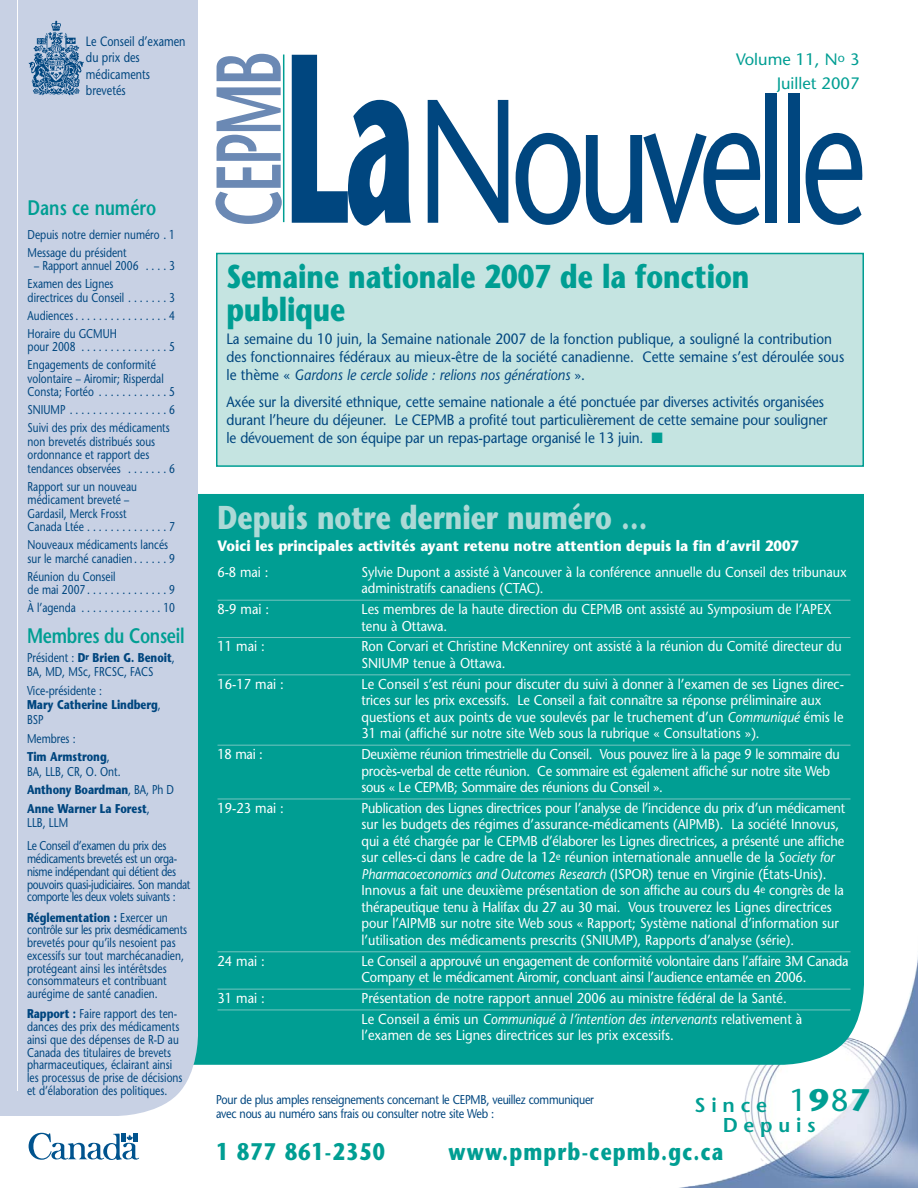
<style>
.page{position:relative;width:918px;height:1188px;background:#fff}
.page>*{position:absolute;margin:0;border:0;box-sizing:border-box;transform-origin:0 0}
.t1{font:175.5px "Stone Sans";letter-spacing:-.07em;color:#00467f;scale:.75 1}
.t2{font:600 91.65px "Stone Sans";letter-spacing:-.05em;color:#6b89b4;scale:.6 1}
.t3{font:700 33px/33px "Stone Sans";color:#009e93;scale:.8 1}
.t4{font:700 33px "Stone Sans";color:#acd9d6;scale:.8 1}
.t5{font:31.2px "Stone Sans";color:#009e93}
.t6{font:700 24px "Stone Sans";letter-spacing:.065em;color:#009e93;scale:.8 1}
.t7{font:600 21px "Stone Sans";letter-spacing:-.015em;color:#009e93;scale:.8 1}
.t8{font:600 20.1px/20.1px "Stone Sans";letter-spacing:.285em;color:#009e93}
.t9{font:16.5px/24px "Stone Sans";color:#009e93;text-align:right}
.t10{font:15px/18px "Stone Sans";letter-spacing:-.01em;color:#00467f;scale:.9 1}
.t11{font:700 15px "Stone Sans";color:#fff;scale:.9 1}
.t12{font:14.25px/16.5px "Stone Sans";color:#fff;scale:.9 1}
.t13{font:14.25px/16.5px "Stone Sans";letter-spacing:-.025em;color:#fff;scale:.9 1}
.t14{font:13.5px/16.5px "Stone Sans";color:#00467f;scale:.8 1}
.t15{font:12.75px/12.8px "Stone Sans";color:#00467f;scale:.8 1}
.t16{font:12.75px/12.8px "Stone Sans";letter-spacing:-.03em;color:#00467f;scale:.8 1}
.t17{font:700 12.75px/18.8px "Stone Sans";color:#00467f;scale:.8 1}
.t18{font:12.75px/14.2px "Stone Sans";letter-spacing:-.025em;color:#00467f;scale:.85 1}
.s1{font-weight:700}
.s2{font-weight:400}
.s3{font-weight:700;font-size:240px}
.s4{font-style:italic}
.s5{color:#009e93}
</style>
<div class="page">
<img style="left:679px;top:956px;width:239px;height:232px">
<div style="left:198px;top:494px;width:666px;height:571px;background:#009e93"></div>
<div style="left:0;top:0;width:198px;height:1116px;background:#c8d1e4"></div>
<img style="left:27px;top:20px;width:56px;height:76px">
<hr style="left:17px;top:0;width:1px;height:1091px;background:#fff">
<svg style="left:29px;top:1133px;width:110px;height:27px"></svg>
<hr style="left:218px;top:600px;width:633px;height:1px;background:#75c5c0">
<hr style="left:218px;top:637px;width:633px;height:1px;background:#75c5c0">
<hr style="left:218px;top:675px;width:633px;height:1px;background:#75c5c0">
<hr style="left:218px;top:745px;width:633px;height:1px;background:#75c5c0">
<hr style="left:218px;top:799px;width:633px;height:1px;background:#75c5c0">
<hr style="left:218px;top:952px;width:633px;height:1px;background:#75c5c0">
<hr style="left:218px;top:989px;width:633px;height:1px;background:#75c5c0">
<hr style="left:218px;top:1010px;width:633px;height:1px;background:#75c5c0">
<div style="left:217px;top:254px;width:646px;height:212px;background:#c5e4e1"></div>
<div style="left:216px;top:253px;width:648px;height:214px;border:2px solid #009e93"></div>
<hr style="left:283px;top:55px;width:1px;height:167px;background:#009e93">
<p class="t14" style="left:86px;top:34px;width:126px">Le Conseil d’examen du prix des médicaments brevetés</p>
<h3 class="t7" style="left:28px;top:200px;width:162px">Dans ce numéro</h3>
<p class="t15" style="left:28px;top:226px;width:186px;line-height:18px">Depuis notre dernier numéro . 1<br>Message du président</p>
<p class="t15" style="left:28px;top:258px;width:186px;line-height:18px;text-indent:6px">– Rapport annuel 2006 . . . . 3<br>Examen des Lignes</p>
<p class="t15" style="left:28px;top:289px;width:186px;line-height:18px;text-align:justify">directrices du Conseil . . . . . . . 3<br>Audiences . . . . . . . . . . . . . . . . 4<br>Horaire du GCMUH</p>
<p class="t15" style="left:28px;top:339px;width:186px;line-height:18px">pour 2008 . . . . . . . . . . . . . . . 5<br>Engagements de conformité</p>
<p class="t15" style="left:28px;top:373px;width:186px;line-height:13.5px">volontaire – Airomir; Risperdal<br>Consta; Fortéo . . . . . . . . . . . . 5</p>
<p class="t15" style="left:28px;top:402px;width:186px;line-height:18px">SNIUMP . . . . . . . . . . . . . . . . . 6<br>Suivi des prix des médicaments</p>
<p class="t15" style="left:28px;top:436px;width:186px;line-height:13.5px">non brevetés distribués sous ordonnance et rapport des tendances observées . . . . . . . 6</p>
<p class="t15" style="left:28px;top:481px;width:186px;line-height:13.5px">Rapport sur un nouveau médicament breveté –<br>Gardasil, Merck Frosst<br>Canada Ltée . . . . . . . . . . . . . . 7</p>
<p class="t15" style="left:28px;top:539px;width:186px;line-height:13.5px">Nouveaux médicaments lancés sur le marché canadien . . . . . . 9</p>
<p class="t15" style="left:28px;top:571px;width:186px;line-height:13.5px">Réunion du Conseil<br>de mai 2007 . . . . . . . . . . . . . . 9</p>
<p class="t15" style="left:28px;top:603px;width:186px">À l’agenda . . . . . . . . . . . . . . 10</p>
<h3 class="t7" style="left:27px;top:628px;width:198px">Membres du Conseil</h3>
<p class="t15" style="left:27px;top:652px;width:186px;line-height:14.4px">Président : <span class="s1">D</span><sup>r</sup> <span class="s1">Brien G. Benoit</span>,<br>BA, MD, MSc, FRCSC, FACS</p>
<p class="t17" style="left:27px;top:685px;width:169px;line-height:14.4px"><span class="s2">Vice-présidente :<br></span>Mary Catherine Lindberg<span class="s2">,<br>BSP</span></p>
<p class="t17" style="left:27px;top:730px;width:105px"><span class="s2">Membres :<br></span>Tim Armstrong<span class="s2">,</span></p>
<p class="t17" style="left:27px;top:763px;width:185px"><span class="s2">BA, LLB, CR, O. Ont.<br></span>Anthony Boardman<span class="s2">, BA, Ph D<br></span>Anne Warner La Forest<span class="s2">,</span></p>
<p class="t15" style="left:27px;top:818px;width:53px">LLB, LLM</p>
<p class="t16" style="left:27px;top:841px;width:206px">Le Conseil d’examen du prix des médicaments brevetés est un orga&shy;nisme indépendant qui détient des pouvoirs quasi-judiciaires. Son mandat comporte les deux volets suivants :</p>
<p class="t15" style="left:27px;top:912px;width:201px"><span class="s1">Réglementation :</span> Exercer un contrôle sur les prix desmédicaments brevetés pour qu’ils nesoient pas excessifs sur tout marchécanadien, protégeant ainsi les intérêtsdes consommateurs et contribuant aurégime de santé canadien.</p>
<p class="t15" style="left:27px;top:1009px;width:196px"><span class="s1">Rapport :</span> Faire rapport des ten&shy;dances des prix des médicaments ainsi que des dépenses de R-D au Canada des titulaires de brevets pharmaceutiques, éclairant ainsi les processus de prise de décisions et d’élaboration des politiques.</p>
<p class="t9" style="left:736px;top:49px;width:125px">Volume 11, N<sup>o</sup> 3<br>Juillet 2007</p>
<h2 class="t2" style="left:213px;top:226px;width:293px;rotate:-90deg">CEPMB</h2>
<h1 class="t1" style="left:285px;top:94px;width:778px"><span class="s3">La</span>Nouvelle</h1>
<h3 class="t3" style="left:226px;top:263px;width:655px">Semaine nationale 2007 de la fonction publique</h3>
<p class="t10" style="left:226px;top:331px;width:688px">La semaine du 10 juin, la Semaine nationale 2007 de la fonction publique, a souligné la contribution des fonctionnaires fédéraux au mieux-être de la société canadienne. Cette semaine s’est déroulée sous le thème « <span class="s4">Gardons le cercle solide : relions nos générations</span> ».</p>
<p class="t10" style="left:226px;top:394px;width:669px">Axée sur la diversité ethnique, cette semaine nationale a été ponctuée par diverses activités organisées durant l’heure du déjeuner. Le CEPMB a profité tout particulièrement de cette semaine pour souligner le dévouement de son équipe par un repas-partage organisé le 13 juin. <span class="s5">■</span></p>
<h3 class="t4" style="left:218px;top:504px;width:539px">Depuis notre dernier numéro …</h3>
<p class="t11" style="left:218px;top:540px;width:648px">Voici les principales activités ayant retenu notre attention depuis la fin d’avril 2007</p>
<p class="t12" style="left:218px;top:565px;width:58px">6-8 mai :</p>
<p class="t12" style="left:361px;top:565px;width:541px">Sylvie Dupont a assisté à Vancouver à la conférence annuelle du Conseil des tribunaux administratifs canadiens (CTAC).</p>
<p class="t12" style="left:217px;top:602px;width:59px">8-9 mai :</p>
<p class="t12" style="left:362px;top:602px;width:524px">Les membres de la haute direction du CEPMB ont assisté au Symposium de l’APEX tenu à Ottawa.</p>
<p class="t12" style="left:217px;top:640px;width:54px">11 mai :</p>
<p class="t12" style="left:362px;top:640px;width:535px">Ron Corvari et Christine McKennirey ont assisté à la réunion du Comité directeur du<br>SNIUMP tenue à Ottawa.</p>
<p class="t12" style="left:217px;top:677px;width:75px">16-17 mai :</p>
<p class="t12" style="left:362px;top:677px;width:538px">Le Conseil s’est réuni pour discuter du suivi à donner à l’examen de ses Lignes direc&shy;trices sur les prix excessifs. Le Conseil a fait connaître sa réponse préliminaire aux questions et aux points de vue soulevés par le truchement d’un <span class="s4">Communiqué</span> émis le 31 mai (affiché sur notre site Web sous la rubrique « Consultations »).</p>
<p class="t12" style="left:217px;top:747px;width:52px">18 mai :</p>
<p class="t13" style="left:362px;top:747px;width:533px">Deuxième réunion trimestrielle du Conseil. Vous pouvez lire à la page 9 le sommaire du procès-verbal de cette réunion. Ce sommaire est également affiché sur notre site Web sous « Le CEPMB; Sommaire des réunions du Conseil ».</p>
<p class="t12" style="left:217px;top:801px;width:75px">19-23 mai :</p>
<p class="t12" style="left:362px;top:801px;width:539px">Publication des Lignes directrices pour l’analyse de l’incidence du prix d’un médicament sur les budgets des régimes d’assurance-médicaments (AIPMB). La société Innovus, qui a été chargée par le CEPMB d’élaborer les Lignes directrices, a présenté une affiche sur celles-ci dans le cadre de la 12<sup>e</sup> réunion internationale annuelle de la <span class="s4">Society for Pharmacoeconomics and Outcomes Research</span> (ISPOR) tenue en Virginie (États-Unis).<br>Innovus a fait une deuxième présentation de son affiche au cours du 4<sup>e</sup> congrès de la thérapeutique tenu à Halifax du 27 au 30 mai. Vous trouverez les Lignes directrices pour l’AIPMB sur notre site Web sous « Rapport; Système national d’information sur l’utilisation des médicaments prescrits (SNIUMP), Rapports d’analyse (série).</p>
<p class="t12" style="left:217px;top:954px;width:54px">24 mai :</p>
<p class="t13" style="left:362px;top:954px;width:543px">Le Conseil a approuvé un engagement de conformité volontaire dans l’affaire 3M Canada<br>Company et le médicament Airomir, concluant ainsi l’audience entamée en 2006.</p>
<p class="t12" style="left:218px;top:991px;width:54px">31 mai :</p>
<p class="t12" style="left:362px;top:989px;width:491px;line-height:20.9px">Présentation de notre rapport annuel 2006 au ministre fédéral de la Santé.<br>Le Conseil a émis un <span class="s4">Communiqué à l’intention des intervenants</span> relativement à</p>
<p class="t12" style="left:362px;top:1029px;width:349px">l’examen de ses Lignes directrices sur les prix excessifs.</p>
<p class="t18" style="left:216px;top:1093px;width:446px">Pour de plus amples renseignements concernant le CEPMB, veuillez communiquer avec nous au numéro sans frais ou consulter notre site Web :</p>
<h3 class="t5" style="left:789px;top:1088px;width:82px">1<span class="s1">9</span>8<span class="s1">7</span></h3>
<h3 class="t8" style="left:723px;top:1097px;width:95px;text-indent:-28px">Since<br>Depuis</h3>
<h3 class="t6" style="left:216px;top:1143px;width:212px">1 877 861-2350</h3>
<h3 class="t6" style="left:449px;top:1142px;width:345px">www.pmprb-cepmb.gc.ca</h3>
</div>
